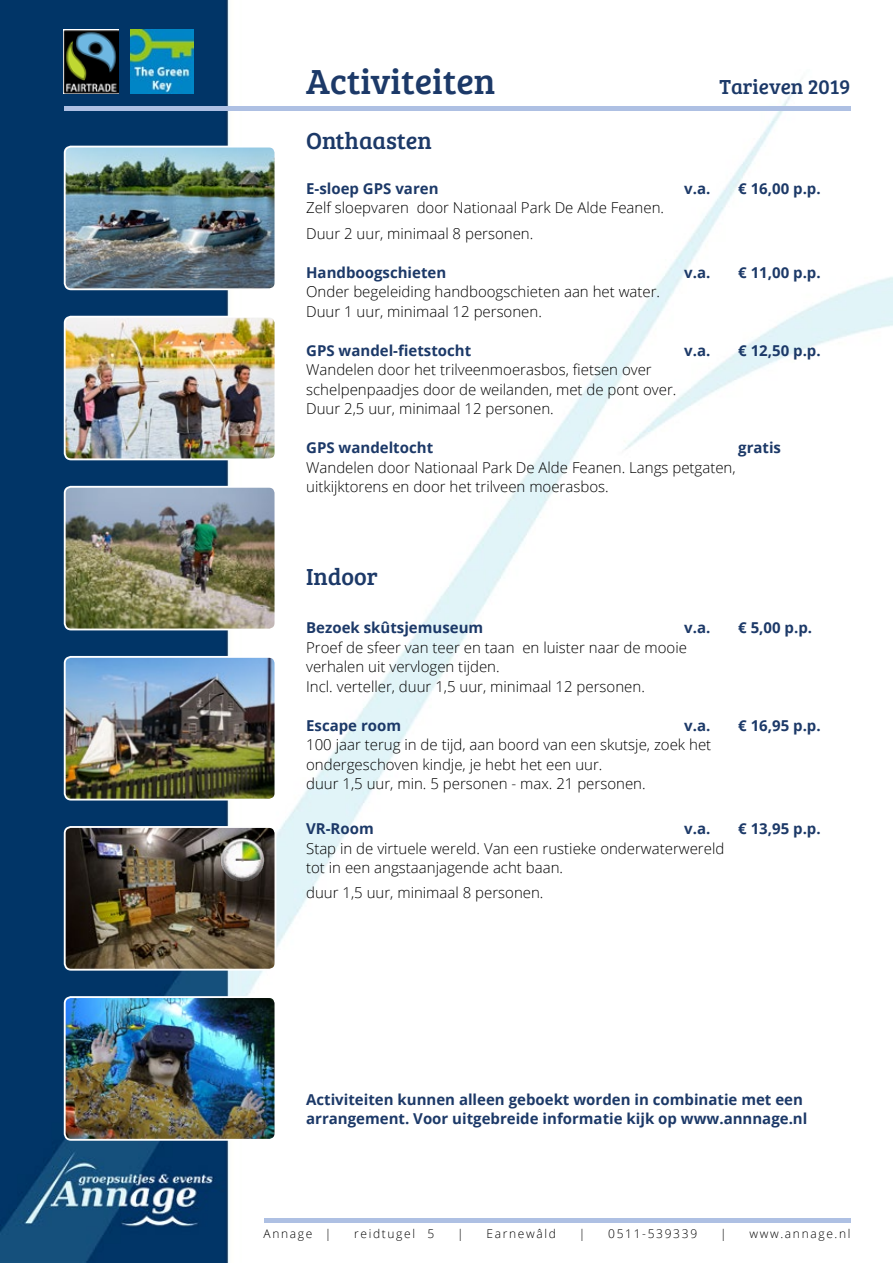
<style>
.page{position:relative;width:893px;height:1263px;background:#fff}
.page>*{position:absolute;margin:0;border:0;box-sizing:border-box;transform-origin:0 0}
.t1{font:36px "Bree Serif";color:#1c3968}
.t2{font:24px "Bree Serif";color:#1c3968}
.t3{font:21px "Bree Serif";color:#1c3968}
.t4{font:300 15px/19.5px "Open Sans";color:#000}
.t5{font:700 15px/19.5px "Open Sans";color:#1c3968}
.t6{font:300 12px "Open Sans";letter-spacing:.14em;color:#000}
</style>
<div class="page">
<img style="left:0;top:0;width:893px;height:1263px">
<img style="left:65px;top:317px;width:210px;height:142px">
<div style="left:64px;top:316px;width:212px;height:144px;border:2px solid #fff;border-radius:6px"></div>
<img style="left:65px;top:147px;width:210px;height:142px">
<div style="left:64px;top:146px;width:212px;height:144px;border:2px solid #fff;border-radius:6px"></div>
<div style="left:64px;top:106px;width:786px;height:5px;background:#aec0e3"></div>
<img style="left:65px;top:657px;width:210px;height:142px">
<div style="left:64px;top:656px;width:212px;height:144px;border:2px solid #fff;border-radius:6px"></div>
<hr style="left:264px;top:1218px;width:586px;height:4px;background:#aec0e3">
<img style="left:65px;top:997px;width:210px;height:143px">
<div style="left:64px;top:996px;width:212px;height:145px;border:2px solid #fff;border-radius:6px"></div>
<img style="left:65px;top:827px;width:210px;height:141px">
<div style="left:64px;top:826px;width:212px;height:145px;border:2px solid #fff;border-radius:6px"></div>
<img style="left:64px;top:30px;width:54px;height:64px">
<img style="left:130px;top:30px;width:63px;height:64px">
<img style="left:211px;top:838px;width:64px;height:51px">
<img style="left:65px;top:487px;width:210px;height:142px">
<div style="left:64px;top:486px;width:212px;height:144px;border:2px solid #fff;border-radius:6px"></div>
<h1 class="t1" style="left:306px;top:55px;width:191px">Activiteiten</h1>
<h3 class="t3" style="left:719px;top:71px;width:133px">Tarieven 2019</h3>
<h2 class="t2" style="left:306px;top:123px;width:127px">Onthaasten</h2>
<p class="t5" style="left:306px;top:178px;width:134px">E-sloep GPS varen</p>
<p class="t5" style="left:684px;top:178px;width:28px">v.a.</p>
<p class="t5" style="left:738px;top:178px;width:84px">€ 16,00 p.p.</p>
<p class="t4" style="left:306px;top:195px;width:359px;line-height:25.2px">Zelf sloepvaren door Nationaal Park De Alde Feanen.<br>Duur 2 uur, minimaal 8 personen.</p>
<p class="t5" style="left:306px;top:262px;width:142px">Handboogschieten</p>
<p class="t5" style="left:684px;top:262px;width:28px">v.a.</p>
<p class="t5" style="left:738px;top:262px;width:84px">€ 11,00 p.p.</p>
<p class="t4" style="left:306px;top:281px;width:356px">Onder begeleiding handboogschieten aan het water.<br>Duur 1 uur, minimaal 12 personen.</p>
<p class="t5" style="left:306px;top:340px;width:167px">GPS wandel-fietstocht</p>
<p class="t5" style="left:684px;top:340px;width:28px">v.a.</p>
<p class="t5" style="left:738px;top:340px;width:84px">€ 12,50 p.p.</p>
<p class="t4" style="left:306px;top:359px;width:372px">Wandelen door het trilveenmoerasbos, fietsen over schelpenpaadjes door de weilanden, met de pont over.<br>Duur 2,5 uur, minimaal 12 personen.</p>
<p class="t5" style="left:306px;top:437px;width:129px">GPS wandeltocht</p>
<p class="t5" style="left:738px;top:437px;width:44px">gratis</p>
<p class="t4" style="left:306px;top:457px;width:431px">Wandelen door Nationaal Park De Alde Feanen. Langs petgaten, uitkijktorens en door het trilveen moerasbos.</p>
<h2 class="t2" style="left:306px;top:559px;width:73px">Indoor</h2>
<p class="t5" style="left:306px;top:618px;width:179px">Bezoek skûtsjemuseum</p>
<p class="t5" style="left:684px;top:618px;width:28px">v.a.</p>
<p class="t5" style="left:738px;top:618px;width:75px">€ 5,00 p.p.</p>
<p class="t4" style="left:306px;top:637px;width:382px">Proef de sfeer van teer en taan en luister naar de mooie verhalen uit vervlogen tijden.<br>Incl. verteller, duur 1,5 uur, minimaal 12 personen.</p>
<p class="t5" style="left:306px;top:715px;width:96px">Escape room</p>
<p class="t5" style="left:684px;top:715px;width:28px">v.a.</p>
<p class="t5" style="left:738px;top:715px;width:84px">€ 16,95 p.p.</p>
<p class="t4" style="left:306px;top:735px;width:407px">100 jaar terug in de tijd, aan boord van een skutsje, zoek het ondergeschoven kindje, je hebt het een uur.<br>duur 1,5 uur, min. 5 personen - max. 21 personen.</p>
<p class="t5" style="left:306px;top:818px;width:69px">VR-Room</p>
<p class="t5" style="left:684px;top:818px;width:28px">v.a.</p>
<p class="t5" style="left:738px;top:818px;width:84px">€ 13,95 p.p.</p>
<p class="t4" style="left:306px;top:838px;width:420px">Stap in de virtuele wereld. Van een rustieke onderwaterwereld tot in een angstaanjagende acht baan.</p>
<p class="t4" style="left:306px;top:883px;width:239px">duur 1,5 uur, minimaal 8 personen.</p>
<p class="t5" style="left:306px;top:1089px;width:503px">Activiteiten kunnen alleen geboekt worden in combinatie met een arrangement. Voor uitgebreide informatie kijk op www.annnage.nl</p>
<p class="t6" style="left:264px;top:1225px;width:69px">Annage |</p>
<p class="t6" style="left:354px;top:1225px;width:82px">reidtugel 5</p>
<p class="t6" style="left:457px;top:1225px;width:8px">|</p>
<p class="t6" style="left:486px;top:1225px;width:71px">Earnewâld</p>
<p class="t6" style="left:579px;top:1225px;width:8px">|</p>
<p class="t6" style="left:608px;top:1225px;width:90px">0511-539339</p>
<p class="t6" style="left:720px;top:1225px;width:8px">|</p>
<p class="t6" style="left:749px;top:1225px;width:103px">www.annage.nl</p>
</div>
